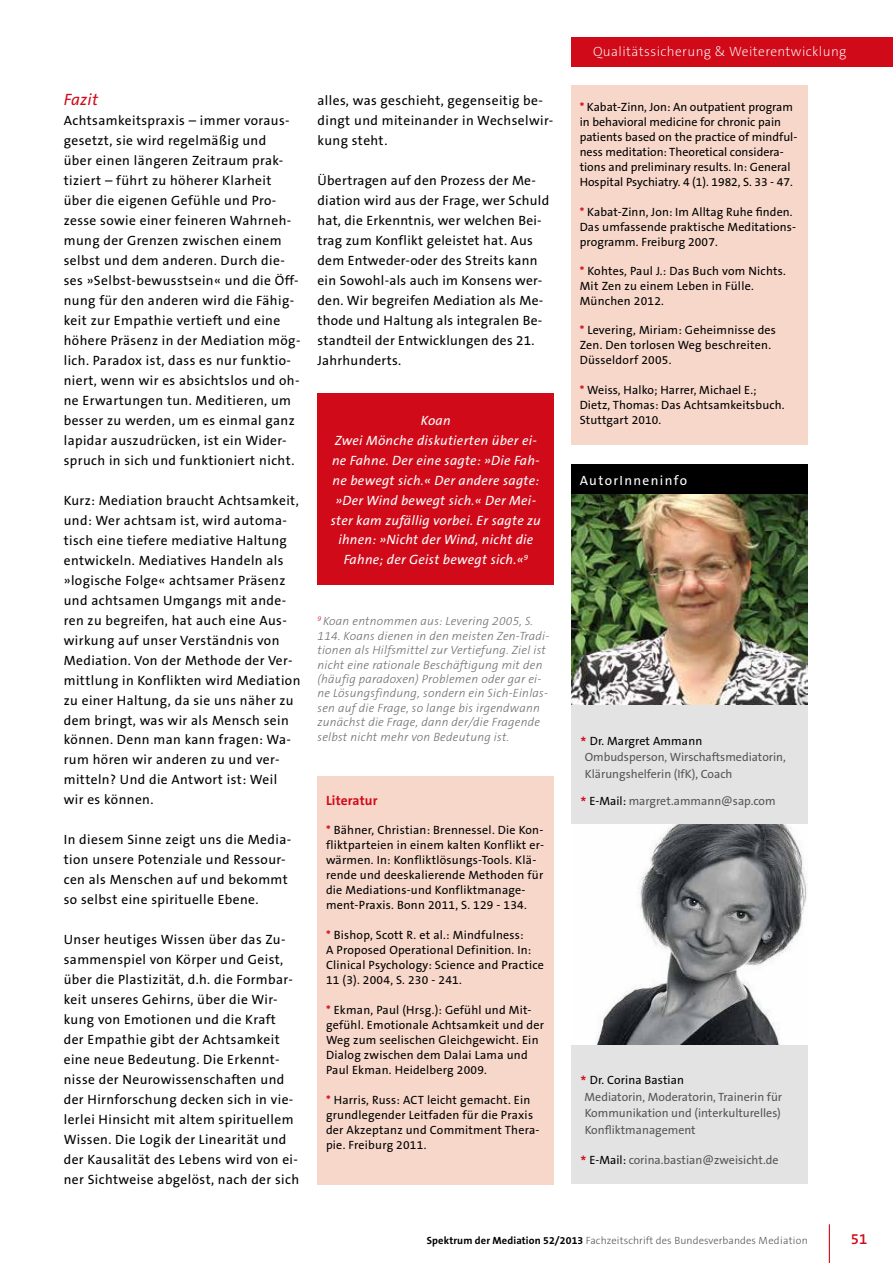
<style>
.page{position:relative;width:893px;height:1263px;background:#fff}
.page>*{position:absolute;margin:0;border:0;box-sizing:border-box;transform-origin:0 0}
.t1{font:italic 16.5px "The Sans B5 Plain";letter-spacing:.02em;color:#d10a19}
.t2{font:600 15px "The Sans B6";color:#d10a19}
.t3{font:13.5px/20px "The Sans B5 Plain";letter-spacing:.03em;color:#000}
.t4{font:italic 13.5px/20px "The Sans B5 Plain";letter-spacing:.02em;color:#fff;text-align:center}
.t5{font:200 13.5px "The Sans B2";letter-spacing:.03em;color:#fff}
.t6{font:13.5px "The Sans B5 Plain";letter-spacing:.1em;color:#fff}
.t7{font:700 13.5px "The Sans B7";letter-spacing:.01em;color:#d10a19}
.t8{font:12px/15px "The Sans B5 Plain";letter-spacing:.02em;color:#000}
.t9{font:italic 300 12px/14.4px "The Sans B3";letter-spacing:.02em;color:#6e6e6e}
.t10{font:12px/16.5px "The Sans B5 Plain";color:#565655}
.t11{font:12px/15px "The Sans B5 Plain";color:#000}
.t12{font:300 10.5px "The Sans B3";letter-spacing:.01em;color:#565655}
.s1{font-family:"The Sans B7";font-weight:700;color:#d10a19}
.s2{font-family:"Frutiger";font-weight:700;color:#d10a19}
.s3{color:#000}
.s4{font-family:"The Sans B7";font-weight:700;color:#000}
</style>
<div class="page">
<div style="left:571px;top:37px;width:321px;height:30px;background:#d10a19"></div>
<hr style="left:829px;top:1224px;width:1px;height:39px;background:#d10a19">
<div style="left:571px;top:85px;width:237px;height:360px;background:#f7d7ca"></div>
<div style="left:317px;top:393px;width:237px;height:192px;background:#d10a19"></div>
<div style="left:571px;top:705px;width:237px;height:479px;background:#e3e3e3"></div>
<img style="left:571px;top:494px;width:237px;height:211px">
<div style="left:571px;top:465px;width:237px;height:29px;background:#000"></div>
<img style="left:571px;top:824px;width:237px;height:220px">
<div style="left:317px;top:776px;width:237px;height:408px;background:#f7d7ca"></div>
<p class="t1" style="left:64px;top:91px;width:36px">Fazit</p>
<p class="t3" style="left:64px;top:111px;width:238px">Achtsamkeitspraxis – immer voraus&shy;gesetzt, sie wird regelmäßig und<br>über einen längeren Zeitraum prak&shy;tiziert – führt zu höherer Klarheit über die eigenen Gefühle und Pro&shy;zesse sowie einer feineren Wahrneh&shy;mung der Grenzen zwischen einem selbst und dem anderen. Durch die&shy;ses »Selbst-bewusstsein« und die Öff&shy;nung für den anderen wird die Fähig&shy;keit zur Empathie vertieft und eine höhere Präsenz in der Mediation mög&shy;lich. Paradox ist, dass es nur funktio&shy;niert, wenn wir es absichtslos und oh&shy;ne Erwartungen tun. Meditieren, um besser zu werden, um es einmal ganz lapidar auszudrücken, ist ein Wider&shy;spruch in sich und funktioniert nicht.</p>
<p class="t3" style="left:64px;top:491px;width:238px">Kurz: Mediation braucht Achtsamkeit, und: Wer achtsam ist, wird automa&shy;tisch eine tiefere mediative Haltung entwickeln. Mediatives Handeln als »logische Folge« achtsamer Präsenz und achtsamen Umgangs mit ande&shy;ren zu begreifen, hat auch eine Aus&shy;wirkung auf unser Verständnis von Mediation. Von der Methode der Ver&shy;mittlung in Konflikten wird Mediation zu einer Haltung, da sie uns näher zu dem bringt, was wir als Mensch sein können. Denn man kann fragen: Wa&shy;rum hören wir anderen zu und ver&shy;mitteln? Und die Antwort ist: Weil<br>wir es können.</p>
<p class="t3" style="left:64px;top:830px;width:229px">In diesem Sinne zeigt uns die Media&shy;tion unsere Potenziale und Ressour&shy;cen als Menschen auf und bekommt so selbst eine spirituelle Ebene.</p>
<p class="t3" style="left:64px;top:930px;width:237px">Unser heutiges Wissen über das Zu&shy;sammenspiel von Körper und Geist, über die Plastizität, d.h. die Formbar&shy;keit unseres Gehirns, über die Wir&shy;kung von Emotionen und die Kraft<br>der Empathie gibt der Achtsamkeit eine neue Bedeutung. Die Erkennt&shy;nisse der Neurowissenschaften und der Hirnforschung decken sich in vie&shy;lerlei Hinsicht mit altem spirituellem Wissen. Die Logik der Linearität und der Kausalität des Lebens wird von ei&shy;ner Sichtweise abgelöst, nach der sich</p>
<p class="t3" style="left:317px;top:91px;width:237px">alles, was geschieht, gegenseitig be&shy;dingt und miteinander in Wechselwir&shy;kung steht.</p>
<p class="t3" style="left:317px;top:171px;width:233px">Übertragen auf den Prozess der Me&shy;diation wird aus der Frage, wer Schuld hat, die Erkenntnis, wer welchen Bei&shy;trag zum Konflikt geleistet hat. Aus dem Entweder-oder des Streits kann ein Sowohl-als auch im Konsens wer&shy;den. Wir begreifen Mediation als Me&shy;thode und Haltung als integralen Be&shy;standteil der Entwicklungen des 21.<br>Jahrhunderts.</p>
<p class="t4" style="left:331px;top:411px;width:212px">Koan<br>Zwei Mönche diskutierten über ei&shy;ne Fahne. Der eine sagte: »Die Fah&shy;ne bewegt sich.« Der andere sagte: »Der Wind bewegt sich.« Der Mei&shy;ster kam zufällig vorbei. Er sagte zu ihnen: »Nicht der Wind, nicht die<br>Fahne; der Geist bewegt sich.«<sup>9</sup></p>
<p class="t9" style="left:317px;top:614px;width:233px"><sup>9</sup> Koan entnommen aus: Levering 2005, S.<br>114. Koans dienen in den meisten Zen-Tradi&shy;tionen als Hilfsmittel zur Vertiefung. Ziel ist nicht eine rationale Beschäftigung mit den (häufig paradoxen) Problemen oder gar ei&shy;ne Lösungsfindung, sondern ein Sich-Einlas&shy;sen auf die Frage, so lange bis irgendwann zunächst die Frage, dann der/die Fragende selbst nicht mehr von Bedeutung ist.</p>
<p class="t7" style="left:326px;top:793px;width:53px">Literatur</p>
<p class="t8" style="left:326px;top:823px;width:220px"><span class="s1">*</span> Bähner, Christian: Brennessel. Die Kon&shy;fliktparteien in einem kalten Konflikt er&shy;wärmen. In: Konfliktlösungs-Tools. Klä&shy;rende und deeskalierende Methoden für die Mediations-und Konfliktmanage&shy;ment-Praxis. Bonn 2011, S. 129 - 134.</p>
<p class="t8" style="left:326px;top:928px;width:219px"><span class="s1">*</span> Bishop, Scott R. et al.: Mindfulness:<br>A Proposed Operational Definition. In:<br>Clinical Psychology: Science and Practice 11 (3). 2004, S. 230 - 241.</p>
<p class="t8" style="left:326px;top:1003px;width:220px"><span class="s1">*</span> Ekman, Paul (Hrsg.): Gefühl und Mit&shy;gefühl. Emotionale Achtsamkeit und der Weg zum seelischen Gleichgewicht. Ein Dialog zwischen dem Dalai Lama und Paul Ekman. Heidelberg 2009.</p>
<p class="t8" style="left:326px;top:1092px;width:215px"><span class="s1">*</span> Harris, Russ: ACT leicht gemacht. Ein grundlegender Leitfaden für die Praxis der Akzeptanz und Commitment Thera&shy;pie. Freiburg 2011.</p>
<p class="t5" style="left:593px;top:44px;width:255px">Qualitätssicherung &amp; Weiterentwicklung</p>
<p class="t11" style="left:580px;top:100px;width:219px"><span class="s1">*</span> Kabat-Zinn, Jon: An outpatient program in behavioral medicine for chronic pain patients based on the practice of mindful&shy;ness meditation: Theoretical considera&shy;tions and preliminary results. In: General Hospital Psychiatry. 4 (1). 1982, S. 33 - 47.</p>
<p class="t8" style="left:580px;top:204px;width:218px"><span class="s1">*</span> Kabat-Zinn, Jon: Im Alltag Ruhe finden.<br>Das umfassende praktische Meditations&shy;programm. Freiburg 2007.</p>
<p class="t8" style="left:580px;top:264px;width:208px"><span class="s1">*</span> Kohtes, Paul J.: Das Buch vom Nichts.<br>Mit Zen zu einem Leben in Fülle.<br>München 2012.</p>
<p class="t8" style="left:580px;top:323px;width:198px"><span class="s1">*</span> Levering, Miriam: Geheimnisse des<br>Zen. Den torlosen Weg beschreiten.<br>Düsseldorf 2005.</p>
<p class="t8" style="left:580px;top:383px;width:206px"><span class="s1">*</span> Weiss, Halko; Harrer, Michael E.;<br>Dietz, Thomas: Das Achtsamkeitsbuch.<br>Stuttgart 2010.</p>
<p class="t6" style="left:580px;top:473px;width:109px">AutorInneninfo</p>
<p class="t10" style="left:585px;top:733px;width:203px;text-indent:-4px"><span class="s2">*</span> <span class="s3">Dr. Margret Ammann<br></span>Ombudsperson, Wirschaftsmediatorin,<br>Klärungshelferin (IfK), Coach</p>
<p class="t10" style="left:580px;top:793px;width:197px"><span class="s2">*</span> <span class="s3">E-Mail:</span> margret.ammann@sap.com</p>
<p class="t10" style="left:585px;top:1072px;width:199px;text-indent:-4px"><span class="s2">*</span> <span class="s3">Dr. Corina Bastian<br></span>Mediatorin, Moderatorin, Trainerin für<br>Kommunikation und (interkulturelles)<br>Konfliktmanagement</p>
<p class="t10" style="left:580px;top:1152px;width:200px"><span class="s2">*</span> <span class="s3">E-Mail:</span> corina.bastian@zweisicht.de</p>
<p class="t12" style="left:427px;top:1235px;width:382px"><span class="s4">Spektrum der Mediation 52/2013</span> Fachzeitschrift des Bundesverbandes Mediation</p>
<p class="t2" style="left:851px;top:1231px;width:18px">51</p>
</div>
